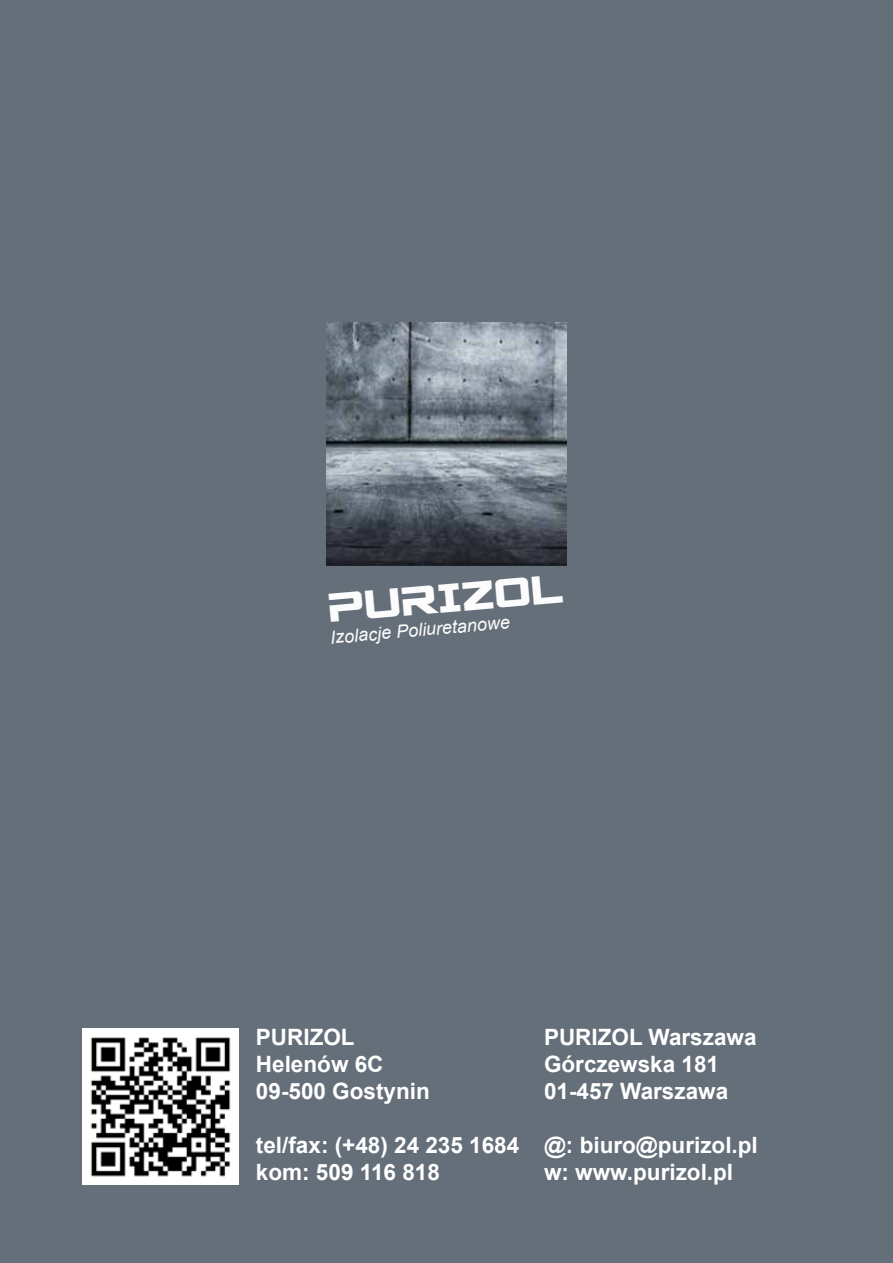
<style>
.page{position:relative;width:893px;height:1263px;background:#656f79}
.page>*{position:absolute;margin:0;border:0;box-sizing:border-box;transform-origin:0 0}
.t1{font:45px "Spy Agency";color:#fcfcfc}
.t2{font:700 22.5px/27px "Arial";color:#fff}
.t3{font:italic 18px "Arial";color:#fcfcfc}
</style>
<div class="page">
<img style="left:326px;top:323px;width:241px;height:242px">
<img style="left:82px;top:1029px;width:156px;height:156px">
<h1 class="t1" style="left:326px;top:585px;width:238px;rotate:-5deg">PURIZOL</h1>
<p class="t3" style="left:329px;top:626px;width:182px;rotate:-5deg">Izolacje Poliuretanowe</p>
<p class="t2" style="left:256px;top:1024px;width:175px">PURIZOL<br>Helenów 6C<br>09-500 Gostynin</p>
<p class="t2" style="left:256px;top:1132px;width:265px">tel/fax: (+48) 24 235 1684 kom: 509 116 818</p>
<p class="t2" style="left:544px;top:1024px;width:214px">PURIZOL Warszawa<br>Górczewska 181<br>01-457 Warszawa</p>
<p class="t2" style="left:544px;top:1132px;width:215px">@: biuro@purizol.pl w: www.purizol.pl</p>
</div>
